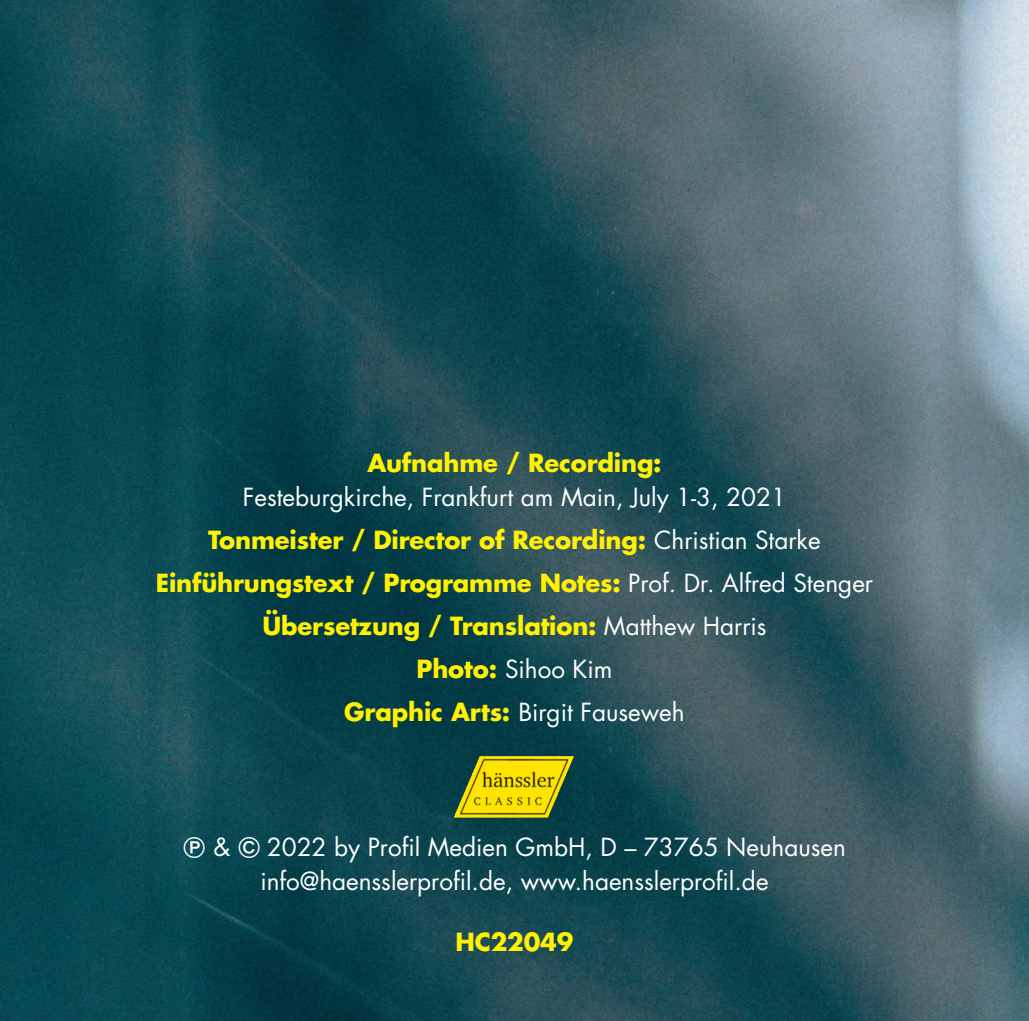
<style>
.page{position:relative;width:1029px;height:1021px;background:#fff}
.page>*{position:absolute;margin:0;border:0;box-sizing:border-box;transform-origin:0 0}
.t1{font:24.3px/42.9px "Futura";color:#fff;text-align:center}
.t2{font:700 24.3px "Futura";letter-spacing:-.005em;color:#fff101}
.t3{font:24.3px "Bundesbahn Pi Three";color:#fff}
.s1{font-weight:700;color:#fff101}
.s2{font-family:"Futura"}
</style>
<div class="page">
<img style="left:0;top:0;width:1029px;height:1020px">
<img style="left:453px;top:756px;width:121px;height:61px">
<svg style="left:239px;top:837px;width:21px;height:21px"></svg>
<p class="t2" style="left:367px;top:452px;width:296px">Aufnahme / Recording:</p>
<p class="t1" style="left:156px;top:478px;width:719px">Festeburgkirche, Frankfurt am Main, July 1-3, 2021<br><span class="s1">Tonmeister / Director of Recording:</span> Christian Starke <span class="s1">Einführungstext / Programme Notes:</span> Prof. Dr. Alfred Stenger <span class="s1">Übersetzung / Translation:</span> Matthew Harris<br><span class="s1">Photo:</span> Sihoo Kim<br><span class="s1">Graphic Arts:</span> Birgit Fauseweh</p>
<p class="t3" style="left:183px;top:837px;width:49px">- <span class="s2">&amp;</span></p>
<p class="t1" style="left:260px;top:832px;width:587px;line-height:33.9px;text-align:left">2022 by Profil Medien GmbH, D – 73765 Neuhausen info@haensslerprofil.de, www.haensslerprofil.de</p>
<p class="t2" style="left:456px;top:930px;width:119px">HC22049</p>
</div>
